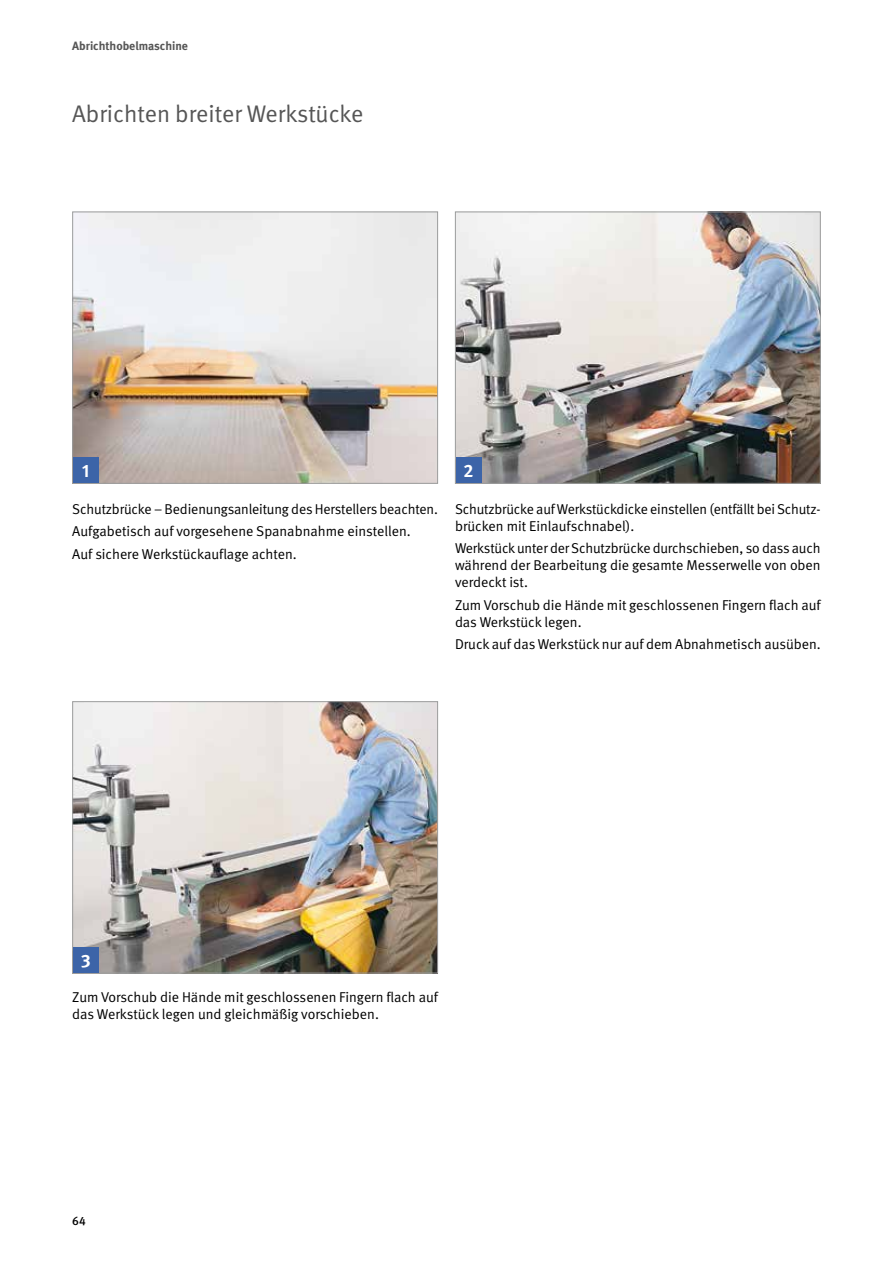
<style>
.page{position:relative;width:893px;height:1263px;background:#fff}
.page>*{position:absolute;margin:0;border:0;box-sizing:border-box;transform-origin:0 0}
.t1{font:24px "DGUV Meta";color:#565656}
.t2{font:700 18px "DGUV Meta";color:#fff}
.t3{font:14.25px/17.1px "DGUV Meta";letter-spacing:-.005em;color:#000}
.t4{font:700 12px "DGUV Meta";color:#565656}
.t5{font:500 12px "DGUV Meta";color:#000}
</style>
<div class="page">
<img style="left:74px;top:214px;width:362px;height:268px">
<div style="left:72px;top:212px;width:366px;height:272px;border:1px solid #9c9d9d"></div>
<div style="left:73px;top:457px;width:26px;height:26px;background:#3c64a8"></div>
<img style="left:74px;top:703px;width:362px;height:268px">
<div style="left:72px;top:701px;width:366px;height:272px;border:1px solid #9c9d9d"></div>
<div style="left:73px;top:947px;width:26px;height:26px;background:#3c64a8"></div>
<img style="left:457px;top:214px;width:362px;height:268px">
<div style="left:455px;top:212px;width:366px;height:272px;border:1px solid #9c9d9d"></div>
<div style="left:456px;top:457px;width:25px;height:26px;background:#3c64a8"></div>
<p class="t4" style="left:72px;top:39px;width:117px">Abrichthobelmaschine</p>
<h1 class="t1" style="left:72px;top:100px;width:293px">Abrichten breiter Werkstücke</h1>
<p class="t2" style="left:82px;top:460px;width:9px">1</p>
<p class="t3" style="left:72px;top:498px;width:365px;line-height:22.4px">Schutzbrücke − Bedienungsanleitung des Herstellers beachten.<br>Aufgabetisch auf vorgesehene Spanabnahme einstellen.<br>Auf sichere Werkstückauflage achten.</p>
<p class="t2" style="left:463px;top:460px;width:12px">2</p>
<p class="t3" style="left:455px;top:500px;width:367px">Schutzbrücke auf Werkstückdicke einstellen (entfällt bei Schutz&shy;brücken mit Einlaufschnabel).</p>
<p class="t3" style="left:455px;top:540px;width:367px;text-align:justify">Werkstück unter der Schutzbrücke durchschieben, so dass auch während der Bearbeitung die gesamte Messerwelle von oben verdeckt ist.</p>
<p class="t3" style="left:455px;top:597px;width:368px">Zum Vorschub die Hände mit geschlossenen Fingern flach auf das Werkstück legen.</p>
<p class="t3" style="left:455px;top:636px;width:365px">Druck auf das Werkstück nur auf dem Abnahmetisch ausüben.</p>
<p class="t2" style="left:81px;top:950px;width:11px">3</p>
<p class="t3" style="left:72px;top:989px;width:368px">Zum Vorschub die Hände mit geschlossenen Fingern flach auf das Werkstück legen und gleichmäßig vorschieben.</p>
<p class="t5" style="left:72px;top:1213px;width:15px">64</p>
</div>
